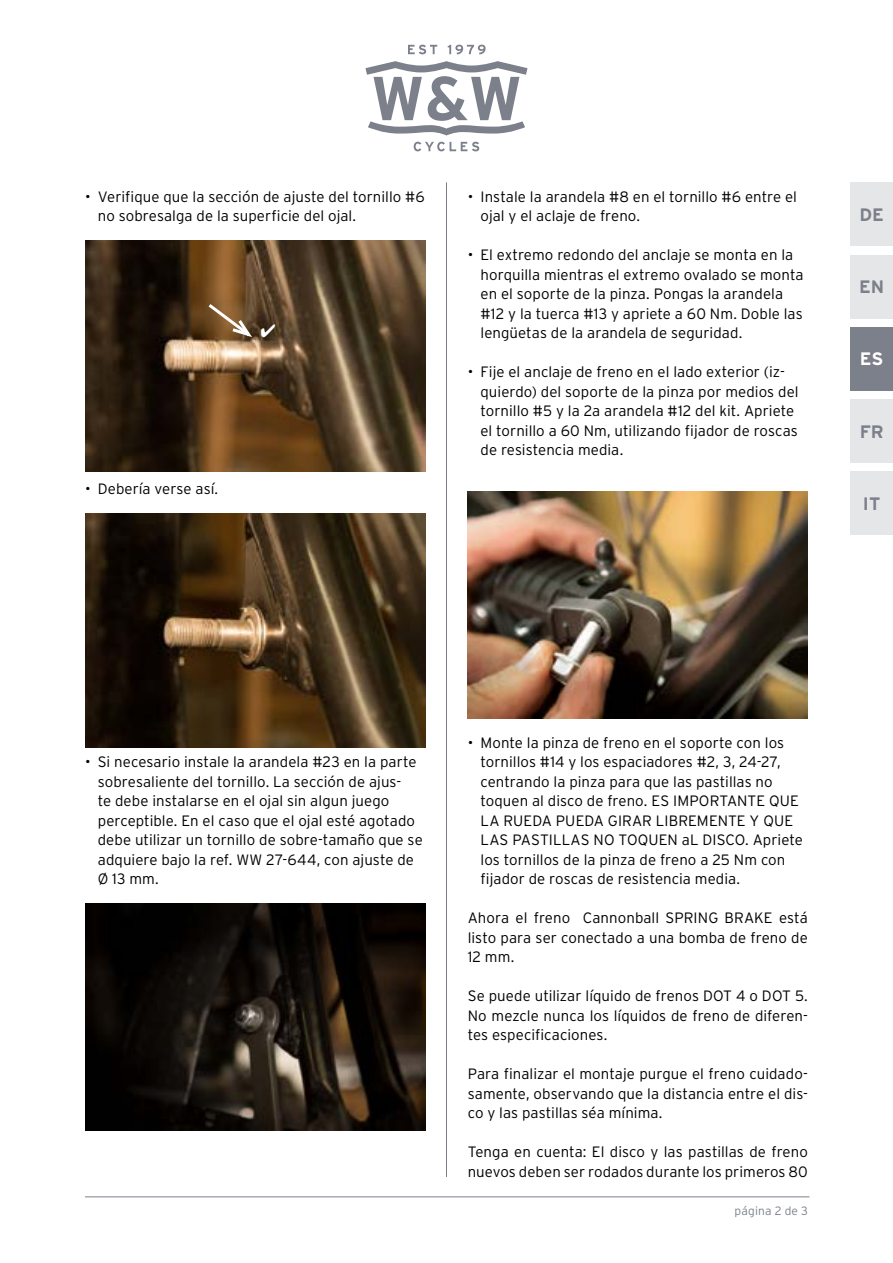
<style>
.page{position:relative;width:893px;height:1263px;background:#fff}
.page>*{position:absolute;margin:0;border:0;box-sizing:border-box;transform-origin:0 0}
.t1{font:700 18px "Interstate";color:#7c808b}
.t2{font:700 18px "Interstate";color:#fff}
.t3{font:300 15px/19.5px "Interstate";letter-spacing:.005em;color:#000}
.t4{font:300 12px "Interstate";letter-spacing:.015em;color:#7c808b}
</style>
<div class="page">
<svg style="left:408px;top:45px;width:29px;height:9px"></svg>
<svg style="left:448px;top:45px;width:38px;height:9px"></svg>
<svg style="left:414px;top:142px;width:65px;height:9px"></svg>
<svg style="left:365px;top:61px;width:162px;height:75px"></svg>
<hr style="left:85px;top:1196px;width:724px;height:1px;background:#7c808b">
<hr style="left:446px;top:182px;width:1px;height:995px;background:#7c808b">
<div style="left:850px;top:182px;width:43px;height:64px;background:#e5e6e8"></div>
<div style="left:850px;top:255px;width:43px;height:63px;background:#e5e6e8"></div>
<div style="left:850px;top:399px;width:43px;height:64px;background:#e5e6e8"></div>
<div style="left:850px;top:471px;width:43px;height:64px;background:#e5e6e8"></div>
<div style="left:850px;top:327px;width:43px;height:64px;background:#7c808b"></div>
<img style="left:85px;top:904px;width:340px;height:227px">
<img style="left:85px;top:514px;width:340px;height:234px">
<img style="left:468px;top:492px;width:340px;height:226px">
<img style="left:85px;top:241px;width:340px;height:230px">
<svg style="left:205px;top:301px;width:70px;height:39px;background:#745839"></svg>
<p class="t3" style="left:98px;top:187px;width:328px;text-indent:-13px">• Verifique que la sección de ajuste del tornillo #6 no sobresalga de la superficie del ojal.</p>
<p class="t3" style="left:85px;top:479px;width:135px">• Debería verse así.</p>
<p class="t3" style="left:480px;top:187px;width:318px;text-indent:-13px">• Instale la arandela #8 en el tornillo #6 entre el ojal y el aclaje de freno.</p>
<p class="t3" style="left:480px;top:245px;width:325px;text-indent:-13px">• El extremo redondo del anclaje se monta en la horquilla mientras el extremo ovalado se monta en el soporte de la pinza. Pongas la arandela #12 y la tuerca #13 y apriete a 60 Nm. Doble las lengüetas de la arandela de seguridad.</p>
<p class="t3" style="left:480px;top:362px;width:320px;text-indent:-13px">• Fije el anclaje de freno en el lado exterior (iz&shy;quierdo) del soporte de la pinza por medios del tornillo #5 y la 2a arandela #12 del kit. Apriete el tornillo a 60 Nm, utilizando fijador de roscas de resistencia media.</p>
<p class="t1" style="left:859px;top:204px;width:26px">DE</p>
<p class="t1" style="left:859px;top:277px;width:27px">EN</p>
<p class="t2" style="left:860px;top:349px;width:25px">ES</p>
<p class="t1" style="left:860px;top:421px;width:26px">FR</p>
<p class="t1" style="left:863px;top:494px;width:19px">IT</p>
<p class="t3" style="left:98px;top:752px;width:326px;text-indent:-13px">• Si necesario instale la arandela #23 en la parte sobresaliente del tornillo. La sección de ajus-<br>te debe instalarse en el ojal sin algun juego perceptible. En el caso que el ojal esté agotado debe utilizar un tornillo de sobre-tamaño que se adquiere bajo la ref. WW 27-644, con ajuste de Ø 13 mm.</p>
<p class="t3" style="left:480px;top:733px;width:324px;text-indent:-13px">• Monte la pinza de freno en el soporte con los tornillos #14 y los espaciadores #2, 3, 24-27, centrando la pinza para que las pastillas no toquen al disco de freno. ES IMPORTANTE QUE LA RUEDA PUEDA GIRAR LIBREMENTE Y QUE LAS PASTILLAS NO TOQUEN aL DISCO. Apriete los tornillos de la pinza de freno a 25 Nm con fijador de roscas de resistencia media.</p>
<p class="t3" style="left:468px;top:908px;width:342px;text-align:justify">Ahora el freno Cannonball SPRING BRAKE está listo para ser conectado a una bomba de freno de 12 mm.</p>
<p class="t3" style="left:468px;top:986px;width:342px;text-align:justify">Se puede utilizar líquido de frenos DOT 4 o DOT 5.<br>No mezcle nunca los líquidos de freno de diferen&shy;tes especificaciones.</p>
<p class="t3" style="left:468px;top:1064px;width:342px;text-align:justify">Para finalizar el montaje purgue el freno cuidado&shy;samente, observando que la distancia entre el dis&shy;co y las pastillas séa mínima.</p>
<p class="t3" style="left:468px;top:1142px;width:342px">Tenga en cuenta: El disco y las pastillas de freno nuevos deben ser rodados durante los primeros 80</p>
<p class="t4" style="left:734px;top:1204px;width:75px">página 2 de 3</p>
</div>
